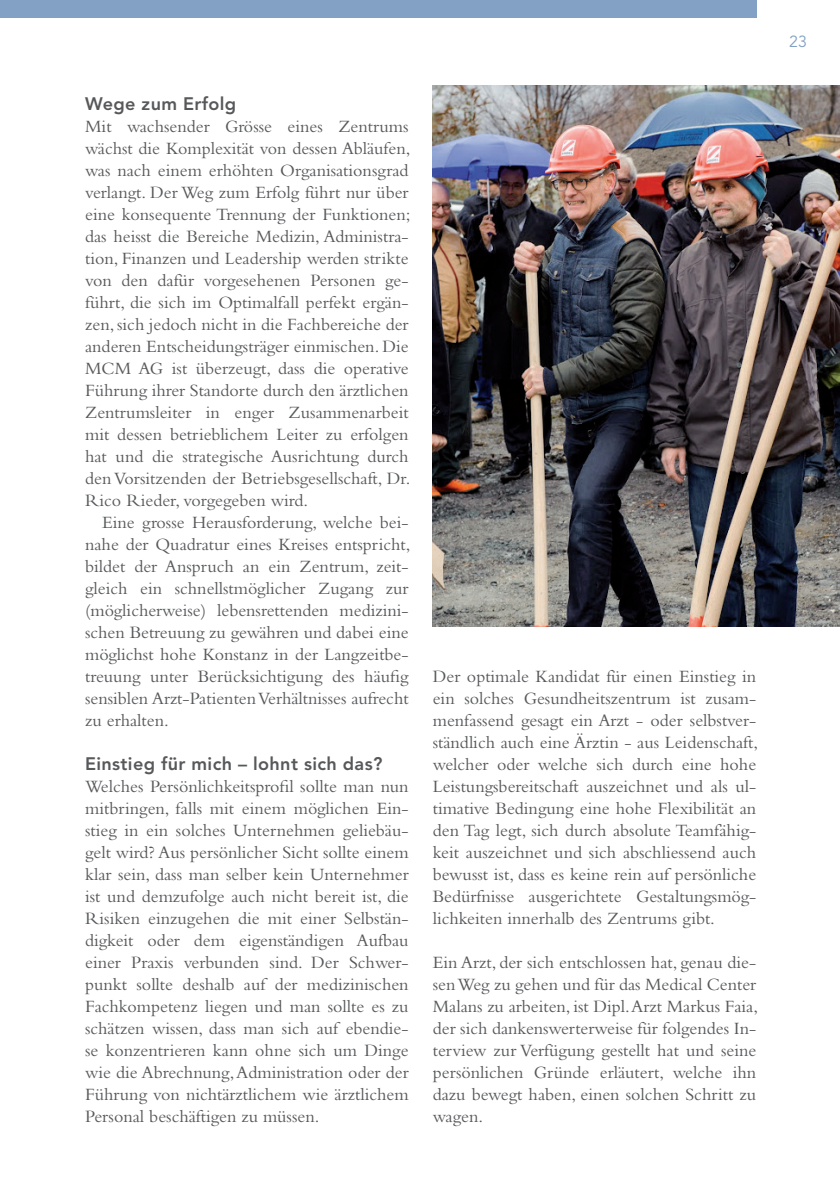
<style>
.page{position:relative;width:840px;height:1191px;background:#fff}
.page>*{position:absolute;margin:0;border:0;box-sizing:border-box;transform-origin:0 0}
.t1{font:18px/22px "Bembo Std";color:#57585a;text-align:justify}
.t2{font:800 18px "Avenir LT Std";letter-spacing:.02em;color:#57585a}
.t3{font:16px "Avenir LT Std";color:#82a1c5}
</style>
<div class="page">
<div style="left:0;top:0;width:755px;height:17px;background:#82a1c5"></div>
<img style="left:432px;top:85px;width:407px;height:542px">
<p class="t2" style="left:85px;top:93px;width:153px">Wege zum Erfolg</p>
<p class="t1" style="left:85px;top:115px;width:326px">Mit wachsender Grösse eines Zentrums wächst die Komplexität von dessen Abläufen, was nach einem erhöhten Organisationsgrad verlangt. Der Weg zum Erfolg führt nur über eine konsequente Trennung der Funktionen; das heisst die Bereiche Medizin, Administra&shy;tion, Finanzen und Leadership werden strikte von den dafür vorgesehenen Personen ge&shy;führt, die sich im Optimalfall perfekt ergän&shy;zen, sich jedoch nicht in die Fachbereiche der anderen Entscheidungsträger einmischen. Die MCM AG ist überzeugt, dass die operative Führung ihrer Standorte durch den ärztlichen Zentrumsleiter in enger Zusammenarbeit mit dessen betrieblichem Leiter zu erfolgen hat und die strategische Ausrichtung durch den Vorsitzenden der Betriebsgesellschaft, Dr.<br>Rico Rieder, vorgegeben wird.</p>
<p class="t1" style="left:85px;top:511px;width:326px;text-indent:17px">Eine grosse Herausforderung, welche bei&shy;nahe der Quadratur eines Kreises entspricht, bildet der Anspruch an ein Zentrum, zeit&shy;gleich ein schnellstmöglicher Zugang zur (möglicherweise) lebensrettenden medizini&shy;schen Betreuung zu gewähren und dabei eine möglichst hohe Konstanz in der Langzeitbe&shy;treuung unter Berücksichtigung des häufig sensiblen Arzt-Patienten Verhältnisses aufrecht zu erhalten.</p>
<p class="t2" style="left:85px;top:753px;width:298px">Einstieg für mich – lohnt sich das?</p>
<p class="t1" style="left:85px;top:775px;width:325px">Welches Persönlichkeitsprofil sollte man nun mitbringen, falls mit einem möglichen Ein&shy;stieg in ein solches Unternehmen geliebäu&shy;gelt wird? Aus persönlicher Sicht sollte einem klar sein, dass man selber kein Unternehmer ist und demzufolge auch nicht bereit ist, die Risiken einzugehen die mit einer Selbstän&shy;digkeit oder dem eigenständigen Aufbau einer Praxis verbunden sind. Der Schwer&shy;punkt sollte deshalb auf der medizinischen Fachkompetenz liegen und man sollte es zu schätzen wissen, dass man sich auf ebendie&shy;se konzentrieren kann ohne sich um Dinge wie die Abrechnung, Administration oder der Führung von nichtärztlichem wie ärztlichem Personal beschäftigen zu müssen.</p>
<p class="t1" style="left:432px;top:665px;width:326px">Der optimale Kandidat für einen Einstieg in ein solches Gesundheitszentrum ist zusam&shy;menfassend gesagt ein Arzt - oder selbstver&shy;ständlich auch eine Ärztin - aus Leidenschaft, welcher oder welche sich durch eine hohe Leistungsbereitschaft auszeichnet und als ul&shy;timative Bedingung eine hohe Flexibilität an den Tag legt, sich durch absolute Teamfähig&shy;keit auszeichnet und sich abschliessend auch bewusst ist, dass es keine rein auf persönliche Bedürfnisse ausgerichtete Gestaltungsmög&shy;lichkeiten innerhalb des Zentrums gibt.</p>
<p class="t1" style="left:432px;top:951px;width:326px">Ein Arzt, der sich entschlossen hat, genau die&shy;sen Weg zu gehen und für das Medical Center Malans zu arbeiten, ist Dipl. Arzt Markus Faia, der sich dankenswerterweise für folgendes In&shy;terview zur Verfügung gestellt hat und seine persönlichen Gründe erläutert, welche ihn dazu bewegt haben, einen solchen Schritt zu wagen.</p>
<p class="t3" style="left:788px;top:33px;width:20px">23</p>
</div>
